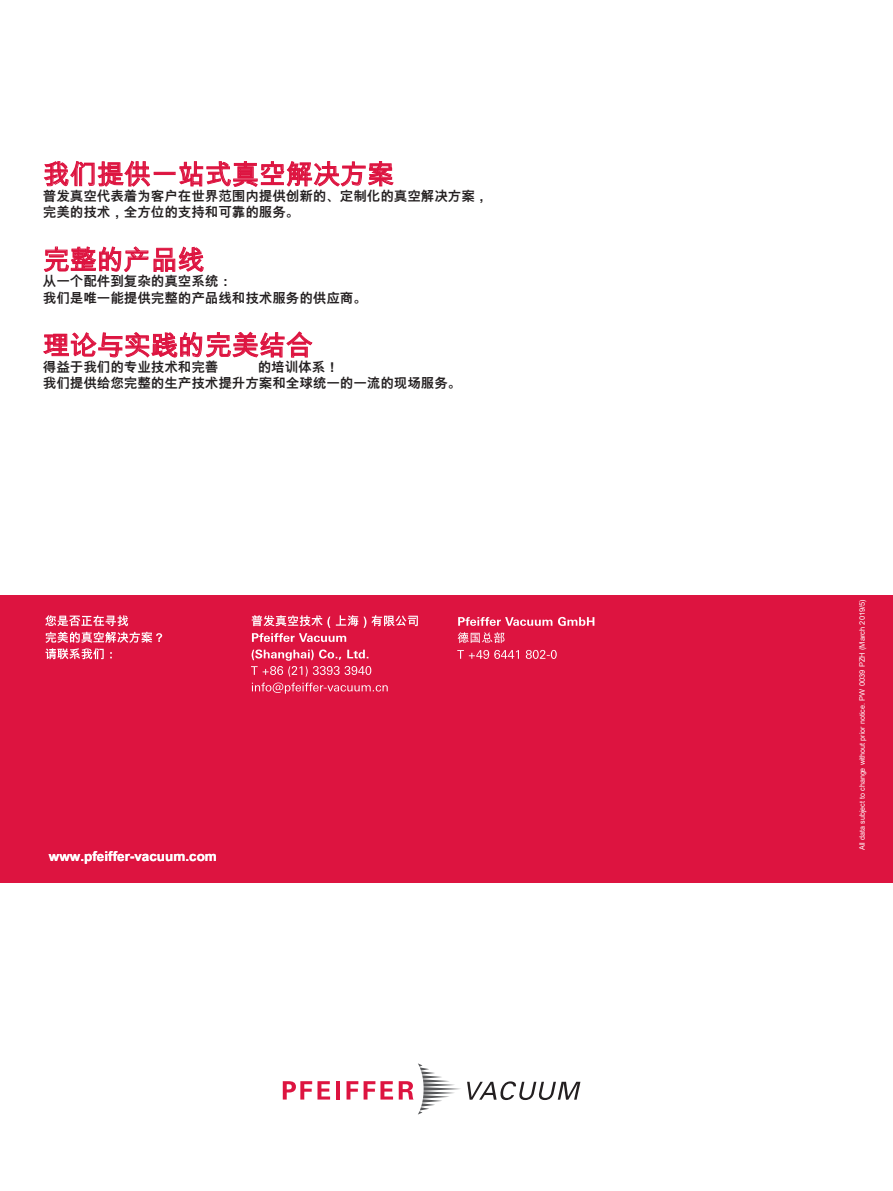
<style>
.page{position:relative;width:893px;height:1191px;background:#fff}
.page>*{position:absolute;margin:0;border:0;box-sizing:border-box;transform-origin:0 0}
.t1{font:27px "Arial Unicode MS";color:#dd1440}
.t2{font:700 13.5px/16.5px "Arial Unicode MS";color:#231f20}
.t3{font:700 13.5px "Arial Unicode MS";color:#fff}
.t4{font:7.5px "Arial Unicode MS";color:#fff;scale:.95 1}
</style>
<div class="page">
<div style="left:0;top:595px;width:893px;height:287px;background:#dd1440"></div>
<svg style="left:467px;top:1081px;width:113px;height:19px"></svg>
<svg style="left:283px;top:1081px;width:47px;height:18px"></svg>
<hr style="left:336px;top:1081px;width:4px;height:18px;background:#dd1440">
<svg style="left:346px;top:1081px;width:12px;height:18px"></svg>
<svg style="left:364px;top:1081px;width:29px;height:18px"></svg>
<svg style="left:399px;top:1063px;width:62px;height:51px"></svg>
<svg style="left:45px;top:615px;width:117px;height:44px"></svg>
<svg style="left:252px;top:682px;width:136px;height:11px"></svg>
<svg style="left:251px;top:649px;width:120px;height:27px"></svg>
<svg style="left:252px;top:615px;width:166px;height:27px"></svg>
<svg style="left:457px;top:650px;width:100px;height:9px"></svg>
<svg style="left:458px;top:632px;width:46px;height:11px"></svg>
<svg style="left:458px;top:617px;width:136px;height:9px"></svg>
<svg style="left:43px;top:160px;width:108px;height:27px"></svg>
<div style="left:154px;top:172px;width:22px;height:3px;border:1px solid #dd1440"></div>
<svg style="left:179px;top:161px;width:215px;height:26px"></svg>
<svg style="left:43px;top:246px;width:161px;height:26px"></svg>
<svg style="left:43px;top:331px;width:270px;height:27px"></svg>
<h1 class="t1" style="left:43px;top:155px;width:353px">我们提供一站式真空解决方案</h1>
<p class="t2" style="left:43px;top:188px;width:447px">普发真空代表着为客户在世界范围内提供创新的、定制化的真空解决方案，完美的技术，全方位的支持和可靠的服务。</p>
<h1 class="t1" style="left:43px;top:240px;width:163px">完整的产品线</h1>
<p class="t2" style="left:43px;top:273px;width:326px">从一个配件到复杂的真空系统：<br>我们是唯一能提供完整的产品线和技术服务的供应商。</p>
<h1 class="t1" style="left:43px;top:326px;width:272px">理论与实践的完美结合</h1>
<p class="t2" style="left:43px;top:359px;width:420px">得益于我们的专业技术和完善的培训体系！<br>我们提供给您完整的生产技术提升方案和全球统一的一流的现场服务。</p>
<p class="t3" style="left:49px;top:846px;width:170px">www.pfeiffer-vacuum.com</p>
<p class="t4" style="left:857px;top:850px;width:265px;rotate:-90deg">All data subject to change without prior notice. PW 0039 PZH (March 2019/5)</p>
</div>
